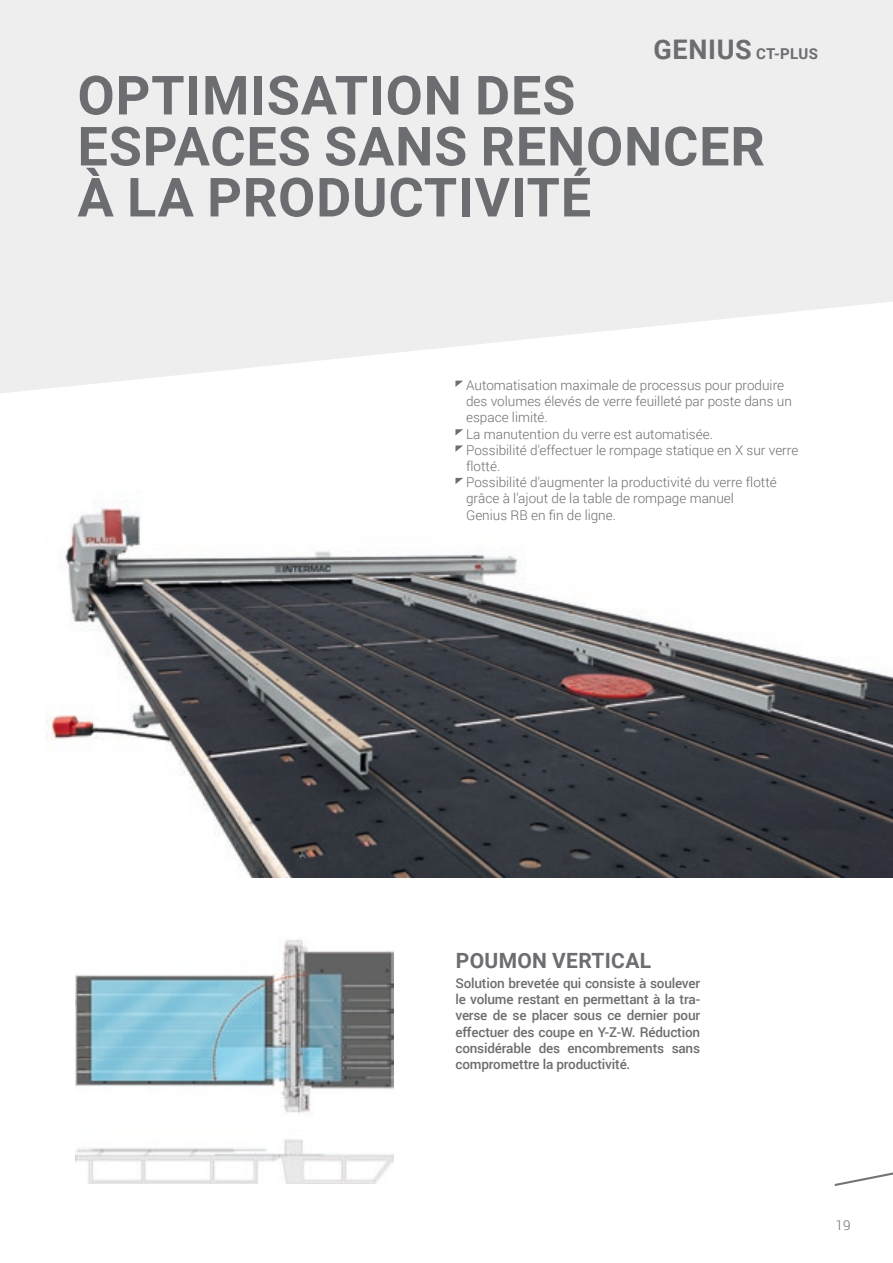
<style>
.page{position:relative;width:893px;height:1263px;background:#fff}
.page>*{position:absolute;margin:0;border:0;box-sizing:border-box;transform-origin:0 0}
.t1{font:700 54px "Roboto";letter-spacing:.015em;color:#6c6d70}
.t2{font:700 21px "Roboto";letter-spacing:.015em;color:#6c6d70}
.t3{font:700 15px "Roboto";letter-spacing:.02em;color:#6c6d70}
.t4{font:300 13.5px/16.2px "Roboto";color:#6c6d70}
._5_TESTO_9_grigio{font:500 13.5px/16.2px "Roboto";letter-spacing:-.015em;color:#6c6d70;text-align:justify}
.s1{font-size:27px}
</style>
<div class="page">
<svg style="left:0;top:0;width:893px;height:393px;fill:#eeeeef"></svg>
<svg style="left:835px;top:1172px;width:58px;height:14px"></svg>
<img style="left:75px;top:940px;width:319px;height:244px">
<img style="left:46px;top:507px;width:847px;height:370px">
<svg style="left:455px;top:381px;width:8px;height:6px"></svg>
<svg style="left:455px;top:429px;width:8px;height:6px"></svg>
<svg style="left:455px;top:445px;width:8px;height:7px"></svg>
<svg style="left:455px;top:478px;width:8px;height:6px"></svg>
<p class="t3" style="left:653px;top:43px;width:166px"><span class="s1">GENIUS</span> CT-PLUS</p>
<p class="t1" style="left:77px;top:57px;width:499px">OPTIMISATION DES</p>
<p class="t1" style="left:77px;top:108px;width:689px">ESPACES SANS RENONCER</p>
<p class="t1" style="left:77px;top:159px;width:515px">À LA PRODUCTIVITÉ</p>
<p class="t4" style="left:466px;top:377px;width:327px">Automatisation maximale de processus pour produire des volumes élevés de verre feuilleté par poste dans un espace limité.</p>
<p class="t4" style="left:466px;top:425px;width:248px">La manutention du verre est automatisée.</p>
<p class="t4" style="left:466px;top:441px;width:334px">Possibilité d'effectuer le rompage statique en X sur verre flotté.</p>
<p class="t4" style="left:466px;top:474px;width:312px">Possibilité d'augmenter la productivité du verre flotté grâce à l'ajout de la table de rompage manuel<br>Genius RB en fin de ligne.</p>
<p class="t2" style="left:456px;top:945px;width:197px">POUMON VERTICAL</p>
<p class="_5_TESTO_9_grigio" style="left:455px;top:974px;width:246px">Solution brevetée qui consiste à soulever le volume restant en permettant à la tra&shy;verse de se placer sous ce dernier pour effectuer des coupe en Y-Z-W. Réduction considérable des encombrements sans compromettre la productivité.</p>
<p class="t4" style="left:836px;top:1216px;width:16px">19</p>
</div>
